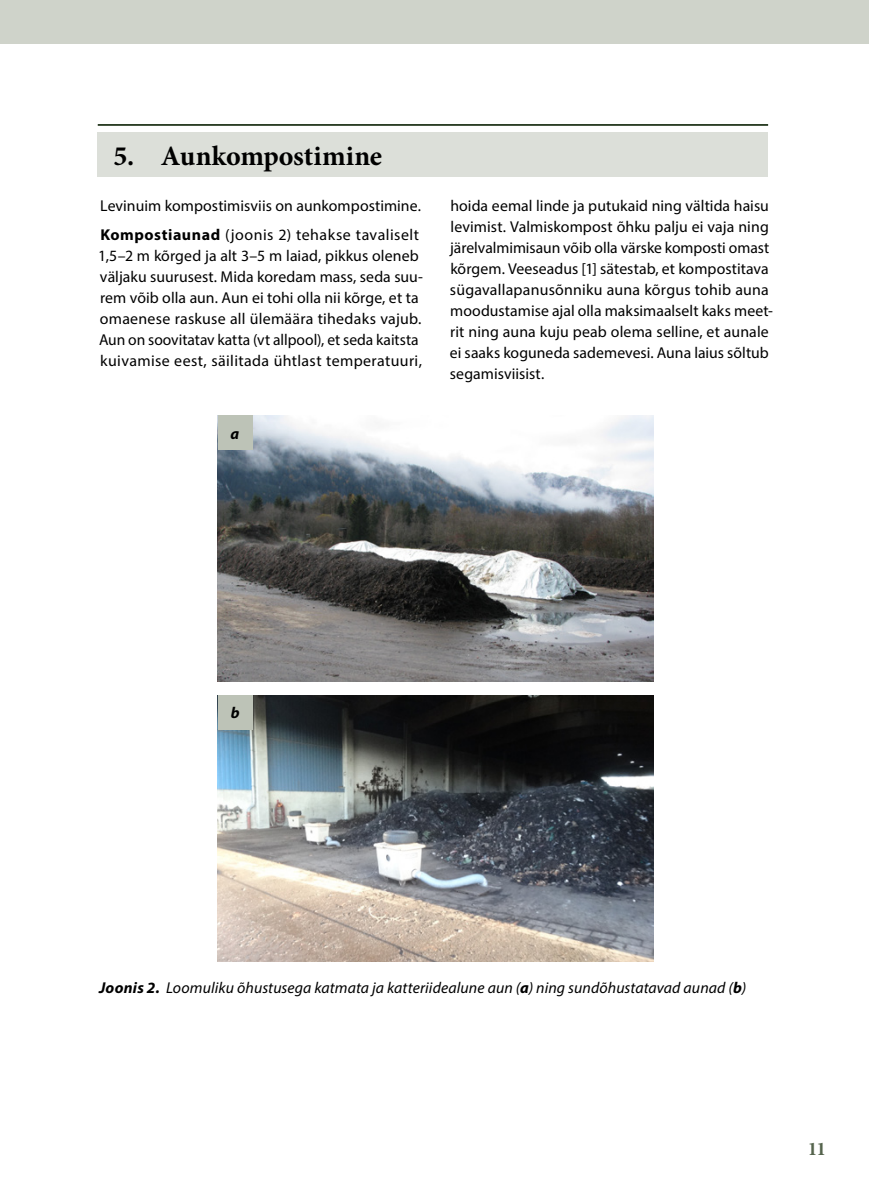
<style>
.page{position:relative;width:869px;height:1191px;background:#fff}
.page>*{position:absolute;margin:0;border:0;box-sizing:border-box;transform-origin:0 0}
.Heading_1{font:700 28px "Minion Pro";letter-spacing:-.005em;color:#000}
.t1{font:700 19.25px "Minion Pro";color:#55644d}
.tekst2{font:15.75px/21px "Myriad Pro";letter-spacing:.005em;color:#000}
.tabeli_pealkiri{font:italic 15.75px "Myriad Pro";letter-spacing:.01em;color:#000}
.tabeli_pealkiri-2{font:italic 700 15.75px "Myriad Pro";color:#000}
.s1{font-weight:700}
</style>
<div class="page">
<div style="left:0;top:0;width:868px;height:44px;background:#cfd3ca"></div>
<div style="left:98px;top:132px;width:669px;height:45px;background:#dcdfd9"></div>
<hr style="left:98px;top:124px;width:669px;height:2px;background:#1e3218">
<img style="left:218px;top:415px;width:435px;height:266px">
<div style="left:218px;top:415px;width:34px;height:35px;background:#bdc3b7"></div>
<img style="left:218px;top:695px;width:435px;height:266px">
<div style="left:218px;top:695px;width:34px;height:35px;background:#bdc3b7"></div>
<p class="Heading_1" style="left:113px;top:136px;width:270px">5. Aunkompostimine</p>
<p class="tekst2" style="left:100px;top:195px;width:321px">Levinuim kompostimisviis on aunkompostimine.</p>
<p class="tekst2" style="left:98px;top:223px;width:326px"><span class="s1">Kompostiaunad</span> (joonis 2) tehakse tavaliselt 1,5–2 m kõrged ja alt 3–5 m laiad, pikkus oleneb väljaku suurusest. Mida koredam mass, seda suu&shy;rem võib olla aun. Aun ei tohi olla nii kõrge, et ta omaenese raskuse all ülemäära tihedaks vajub.<br>Aun on soovitatav katta (vt allpool), et seda kaitsta kuivamise eest, säilitada ühtlast temperatuuri,</p>
<p class="tabeli_pealkiri-2" style="left:230px;top:423px;width:10px">a</p>
<p class="tekst2" style="left:449px;top:195px;width:324px">hoida eemal linde ja putukaid ning vältida haisu levimist. Valmiskompost õhku palju ei vaja ning järelvalmimisaun võib olla värske komposti omast kõrgem. Veeseadus [1] sätestab, et kompostitava sügavallapanusõnniku auna kõrgus tohib auna moodustamise ajal olla maksimaalselt kaks meet&shy;rit ning auna kuju peab olema selline, et aunale ei saaks koguneda sademevesi. Auna laius sõltub segamisviisist.</p>
<p class="tabeli_pealkiri-2" style="left:231px;top:703px;width:10px">b</p>
<p class="tabeli_pealkiri" style="left:99px;top:977px;width:648px"><span class="s1">Joonis 2.</span> Loomuliku õhustusega katmata ja katteriidealune aun (<span class="s1">a</span>) ning sundõhustatavad aunad (<span class="s1">b</span>)</p>
<p class="t1" style="left:807px;top:1135px;width:20px">11</p>
</div>
